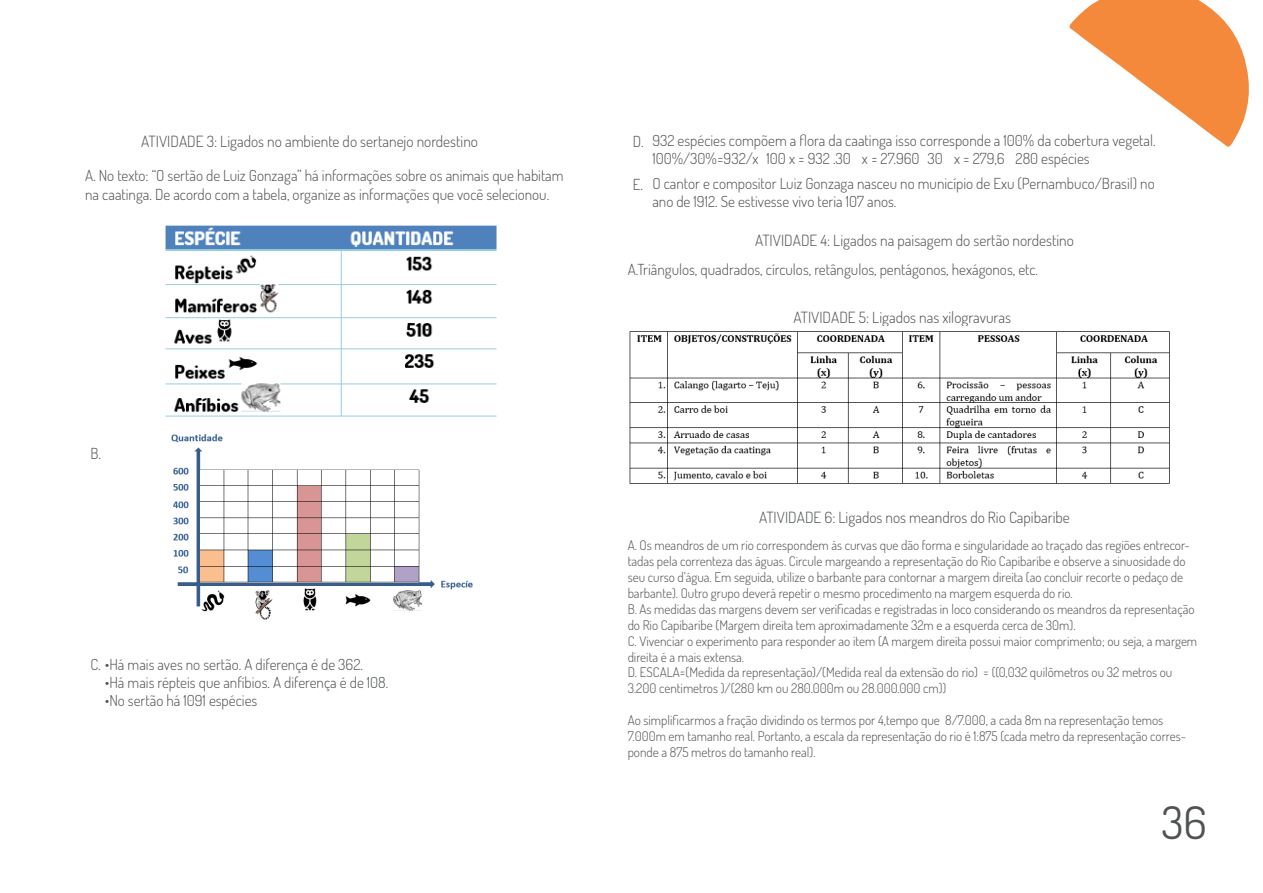
<style>
.page{position:relative;width:1263px;height:893px;background:#fff}
.page>*{position:absolute;margin:0;border:0;box-sizing:border-box;transform-origin:0 0}
.t1{font:45px "Dosis";color:#505353}
.Texto_Corrido{font:300 15.45px "Dosis";color:#4f5252}
.Texto_Corrido-2{font:300 15.3px/18.3px "Dosis";color:#4f5252}
.Texto_Corrido-3{font:300 13.2px/15.9px "Dosis";color:#4f5252}
</style>
<div class="page">
<svg style="left:1069px;top:0;width:180px;height:147px"></svg>
<img style="left:165px;top:225px;width:332px;height:192px">
<img style="left:629px;top:331px;width:541px;height:153px">
<img style="left:171px;top:434px;width:302px;height:186px">
<img style="left:200px;top:470px;width:219px;height:112px">
<p class="Texto_Corrido" style="left:141px;top:131px;width:338px">ATIVIDADE 3: Ligados no ambiente do sertanejo nordestino</p>
<p class="Texto_Corrido-2" style="left:85px;top:166px;width:480px">A. No texto: “O sertão de Luiz Gonzaga” há informações sobre os animais que habitam na caatinga. De acordo com a tabela, organize as informações que você selecionou.</p>
<p class="Texto_Corrido-2" style="left:90px;top:444px;width:12px">B.</p>
<p class="Texto_Corrido-2" style="left:90px;top:655px;width:274px">C. •Há mais aves no sertão. A diferença é de 362.</p>
<p class="Texto_Corrido-2" style="left:105px;top:673px;width:285px">•Há mais répteis que anfíbios. A diferença é de 108.</p>
<p class="Texto_Corrido-2" style="left:105px;top:691px;width:154px">•No sertão há 1091 espécies</p>
<p class="Texto_Corrido-2" style="left:633px;top:132px;width:12px">D.</p>
<p class="Texto_Corrido-2" style="left:633px;top:174px;width:12px">E.</p>
<p class="Texto_Corrido-2" style="left:652px;top:131px;width:505px">932 espécies compõem a flora da caatinga isso corresponde a 100% da cobertura vegetal.</p>
<p class="Texto_Corrido-2" style="left:652px;top:149px;width:439px">100%/30%=932/x↔ 100 x = 932 .30 ↔ x = 27.960 30 ↔ x = 279,6 280 espécies</p>
<p class="Texto_Corrido-2" style="left:652px;top:174px;width:504px">O cantor e compositor Luiz Gonzaga nasceu no município de Exu (Pernambuco/Brasil) no ano de 1912. Se estivesse vivo teria 107 anos.</p>
<p class="Texto_Corrido" style="left:755px;top:230px;width:320px">ATIVIDADE 4: Ligados na paisagem do sertão nordestino</p>
<p class="Texto_Corrido-2" style="left:628px;top:259px;width:412px">A.Triângulos, quadrados, círculos, retângulos, pentágonos, hexágonos, etc.</p>
<p class="Texto_Corrido" style="left:793px;top:307px;width:219px">ATIVIDADE 5: Ligados nas xilogravuras</p>
<p class="Texto_Corrido" style="left:759px;top:507px;width:312px">ATIVIDADE 6: Ligados nos meandros do Rio Capibaribe</p>
<p class="Texto_Corrido-3" style="left:628px;top:537px;width:564px">A. Os meandros de um rio correspondem às curvas que dão forma e singularidade ao traçado das regiões entrecor&shy;tadas pela correnteza das águas. Circule margeando a representação do Rio Capibaribe e observe a sinuosidade do seu curso d’água. Em seguida, utilize o barbante para contornar a margem direita (ao concluir recorte o pedaço de barbante). Outro grupo deverá repetir o mesmo procedimento na margem esquerda do rio.</p>
<p class="Texto_Corrido-3" style="left:628px;top:601px;width:568px">B. As medidas das margens devem ser verificadas e registradas in loco considerando os meandros da representação do Rio Capibaribe (Margem direita tem aproximadamente 32m e a esquerda cerca de 30m).</p>
<p class="Texto_Corrido-3" style="left:628px;top:632px;width:571px">C. Vivenciar o experimento para responder ao item (A margem direita possui maior comprimento; ou seja, a margem direita é a mais extensa.</p>
<p class="Texto_Corrido-3" style="left:628px;top:664px;width:546px">D. ESCALA=(Medida da representação)/(Medida real da extensão do rio) = ((0,032 quilômetros ou 32 metros ou<br>3.200 centimetros )/(280 km ou 280.000m ou 28.000.000 cm))</p>
<p class="Texto_Corrido-3" style="left:628px;top:712px;width:560px">Ao simplificarmos a fração dividindo os termos por 4,tempo que 8/7.000, a cada 8m na representação temos<br>7.000m em tamanho real. Portanto, a escala da representação do rio é 1:875 (cada metro da representação corres&shy;ponde a 875 metros do tamanho real).</p>
<h1 class="t1" style="left:1161px;top:793px;width:47px">36</h1>
</div>
